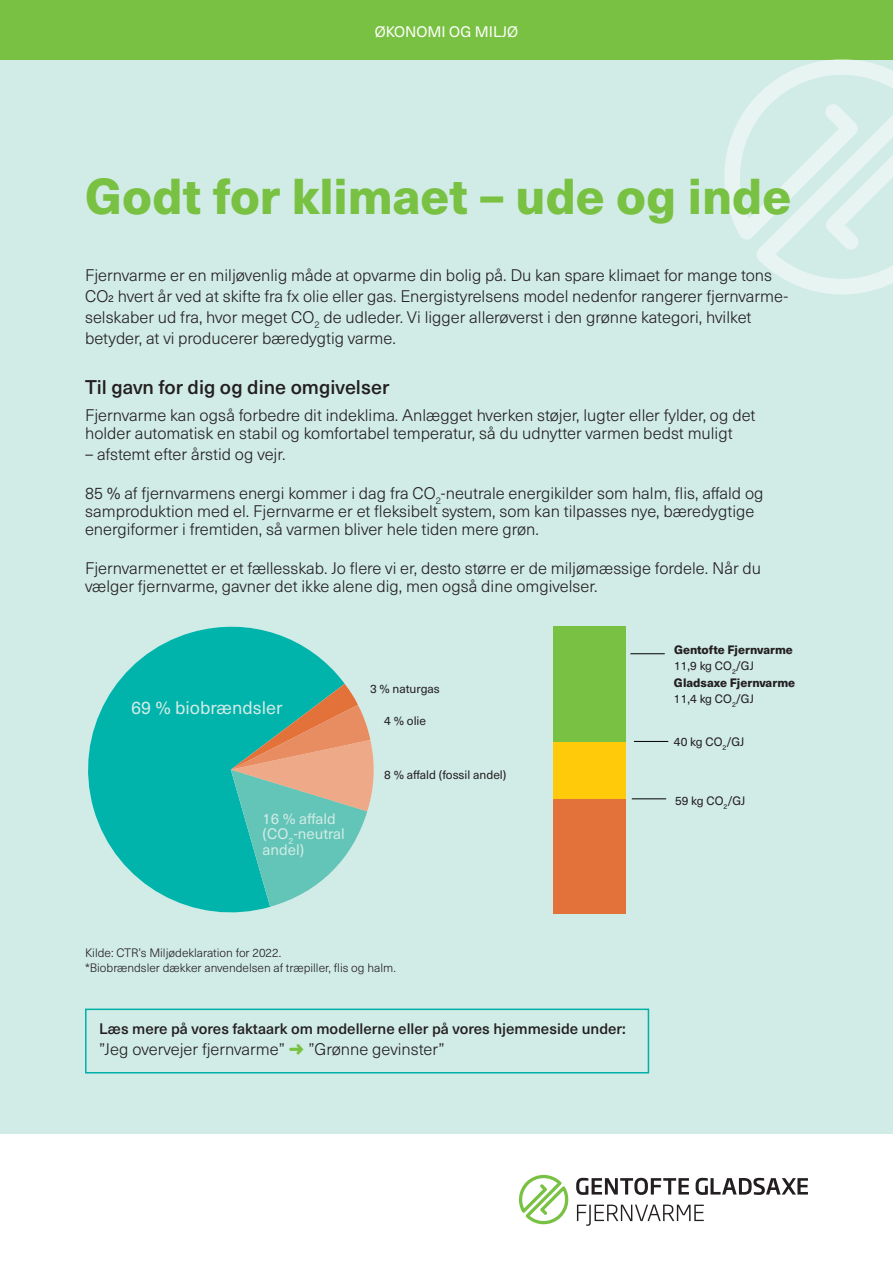
<style>
.page{position:relative;width:893px;height:1263px;background:#fff}
.page>*{position:absolute;margin:0;border:0;box-sizing:border-box;transform-origin:0 0}
.t1{font:800 49.5px "Neue Haas Unica Pro";color:#79c142}
.t2{font:500 19.5px "Neue Haas Unica Pro";color:#231f20}
.t3{font:18px "Neue Haas Unica Pro";color:#d1ebe6}
.t4{font:300 16.5px/18px "Neue Haas Unica Pro";color:#231f20}
.t5{font:500 15px "Neue Haas Unica Pro";color:#231f20}
.t6{font:15px/15.8px "Neue Haas Unica Pro";color:#d1ebe6}
.t7{font:15px "Neue Haas Unica Pro";color:#fff}
.t8{font:300 12px/15px "Neue Haas Unica Pro";color:#231f20}
.t9{font:800 12px/15.8px "Neue Haas Unica Pro";color:#231f20}
.t10{font:12px "Neue Haas Unica Pro";color:#231f20}
.s1{color:#79c142}
.s2{font-weight:400}
</style>
<div class="page">
<div style="left:0;top:0;width:893px;height:1134px;background:#d1ebe6"></div>
<div style="left:0;top:0;width:893px;height:60px;background:#79c142"></div>
<svg style="left:519px;top:1175px;width:289px;height:51px"></svg>
<svg style="left:724px;top:59px;width:169px;height:235px"></svg>
<div style="left:85px;top:1008px;width:564px;height:65px;border:2px solid #00afa8"></div>
<svg style="left:88px;top:626px;width:257px;height:287px;fill:#00b3ab"></svg>
<svg style="left:231px;top:684px;width:143px;height:223px;background:#84b8a5"></svg>
<div style="left:553px;top:799px;width:73px;height:114px;background:#e3713a"></div>
<div style="left:553px;top:741px;width:73px;height:58px;background:#feca0a"></div>
<div style="left:553px;top:626px;width:73px;height:115px;background:#79c142"></div>
<hr style="left:634px;top:741px;width:34px;height:1px;background:#000001">
<hr style="left:632px;top:798px;width:34px;height:1px;background:#000001">
<hr style="left:630px;top:653px;width:35px;height:1px;background:#000001">
<p class="t7" style="left:375px;top:23px;width:145px">ØKONOMI OG MILJØ</p>
<h1 class="t1" style="left:85px;top:166px;width:708px">Godt for klimaet – ude og inde</h1>
<p class="t4" style="left:85px;top:264px;width:705px;line-height:21px">Fjernvarme er en miljøvenlig måde at opvarme din bolig på. Du kan spare klimaet for mange tons CO2 hvert år ved at skifte fra fx olie eller gas. Energistyrelsens model nedenfor rangerer fjernvarme&shy;selskaber ud fra, hvor meget CO<sub>2</sub> de udleder. Vi ligger allerøverst i den grønne kategori, hvilket betyder, at vi producerer bæredygtig varme.</p>
<p class="t2" style="left:85px;top:376px;width:306px">Til gavn for dig og dine omgivelser</p>
<p class="t4" style="left:85px;top:406px;width:672px">Fjernvarme kan også forbedre dit indeklima. Anlægget hverken støjer, lugter eller fylder, og det holder automatisk en stabil og komfortabel temperatur, så du udnytter varmen bedst muligt</p>
<p class="t4" style="left:85px;top:445px;width:202px">– afstemt efter årstid og vejr.</p>
<p class="t4" style="left:85px;top:484px;width:680px">85 % af fjernvarmens energi kommer i dag fra CO<sub>2</sub>-neutrale energikilder som halm, flis, affald og samproduktion med el. Fjernvarme er et fleksibelt system, som kan tilpasses nye, bæredygtige energiformer i fremtiden, så varmen bliver hele tiden mere grøn.</p>
<p class="t4" style="left:85px;top:559px;width:678px">Fjernvarmenettet er et fællesskab. Jo flere vi er, desto større er de miljømæssige fordele. Når du vælger fjernvarme, gavner det ikke alene dig, men også dine omgivelser.</p>
<p class="t3" style="left:131px;top:697px;width:153px">69 % biobrændsler</p>
<p class="t6" style="left:263px;top:811px;width:84px">16 % affald (CO<sub>2</sub>-neutral andel)</p>
<p class="t10" style="left:370px;top:682px;width:71px">3 % naturgas</p>
<p class="t10" style="left:384px;top:714px;width:43px">4 % olie</p>
<p class="t10" style="left:384px;top:767px;width:124px">8 % affald (fossil andel)</p>
<p class="t8" style="left:85px;top:946px;width:312px">Kilde: CTR’s Miljødeklaration for 2022.<br>*Biobrændsler dækker anvendelsen af træpiller, flis og halm.</p>
<p class="t5" style="left:99px;top:1020px;width:528px">Læs mere på vores faktaark om modellerne eller på vores hjemmeside under:</p>
<p class="t4" style="left:99px;top:1041px;width:347px">”Jeg overvejer fjernvarme” <span class="s1">➜</span> ”Grønne gevinster”</p>
<p class="t9" style="left:674px;top:642px;width:120px">Gentofte Fjernvarme<br><span class="s2">11,9 kg CO</span><sub>2</sub><span class="s2">/GJ</span></p>
<p class="t9" style="left:674px;top:675px;width:123px">Gladsaxe Fjernvarme<br><span class="s2">11,4 kg CO</span><sub>2</sub><span class="s2">/GJ</span></p>
<p class="t10" style="left:674px;top:735px;width:72px">40 kg CO<sub>2</sub>/GJ</p>
<p class="t10" style="left:675px;top:793px;width:72px">59 kg CO<sub>2</sub>/GJ</p>
</div>
